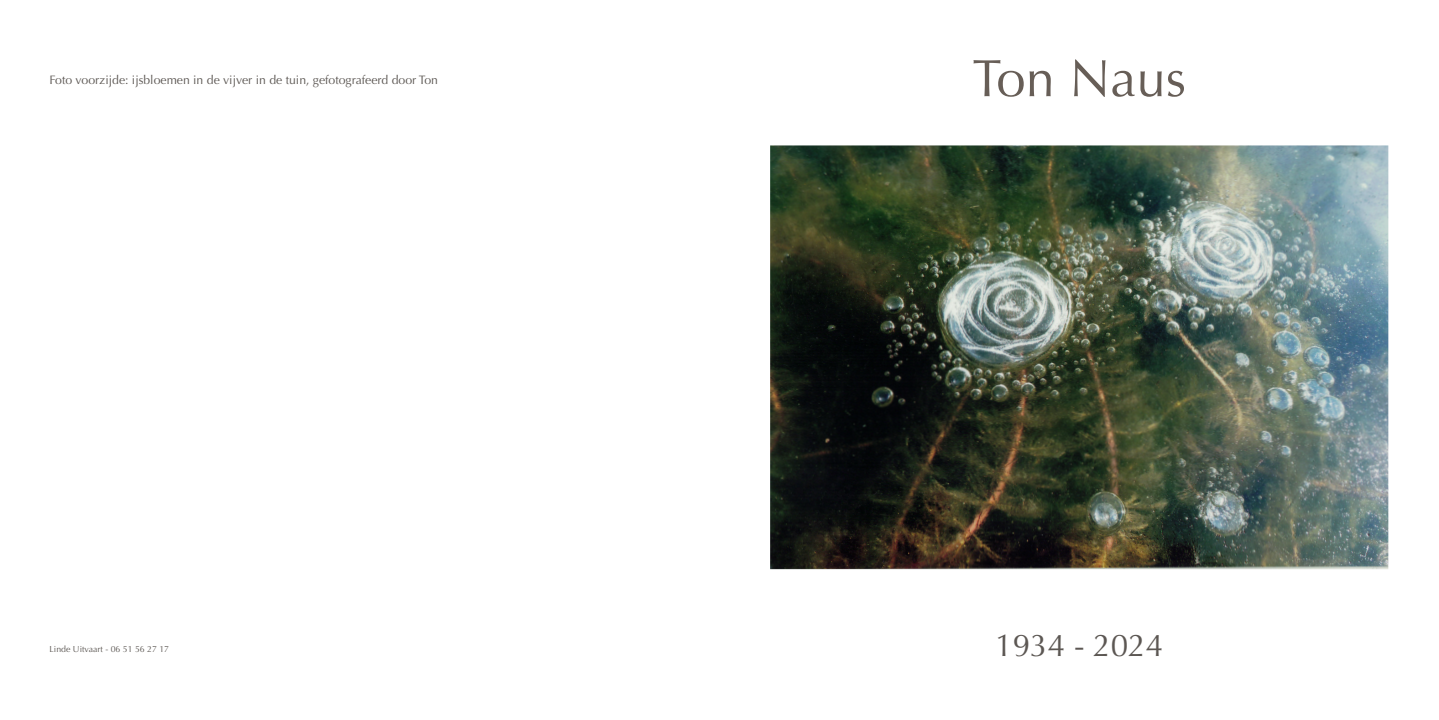
<style>
.page{position:relative;width:1439px;height:720px;background:#fff}
.page>*{position:absolute;margin:0;border:0;box-sizing:border-box;transform-origin:0 0}
.t1{font:52.5px "Optima";color:#675e57}
.t2{font:31.5px "Optima";color:#5c5753}
.t3{font:12.25px "Optima";color:#5c5753}
.t4{font:8.75px "Optima";color:#5c5753}
</style>
<div class="page">
<img style="left:770px;top:145px;width:618px;height:424px">
<p class="t3" style="left:50px;top:73px;width:390px">Foto voorzijde: ijsbloemen in de vijver in de tuin, gefotografeerd door Ton</p>
<p class="t1" style="left:972px;top:48px;width:215px">Ton Naus</p>
<p class="t4" style="left:50px;top:643px;width:121px">Linde Uitvaart - 06 51 56 27 17</p>
<p class="t2" style="left:995px;top:626px;width:170px">1934 - 2024</p>
</div>
